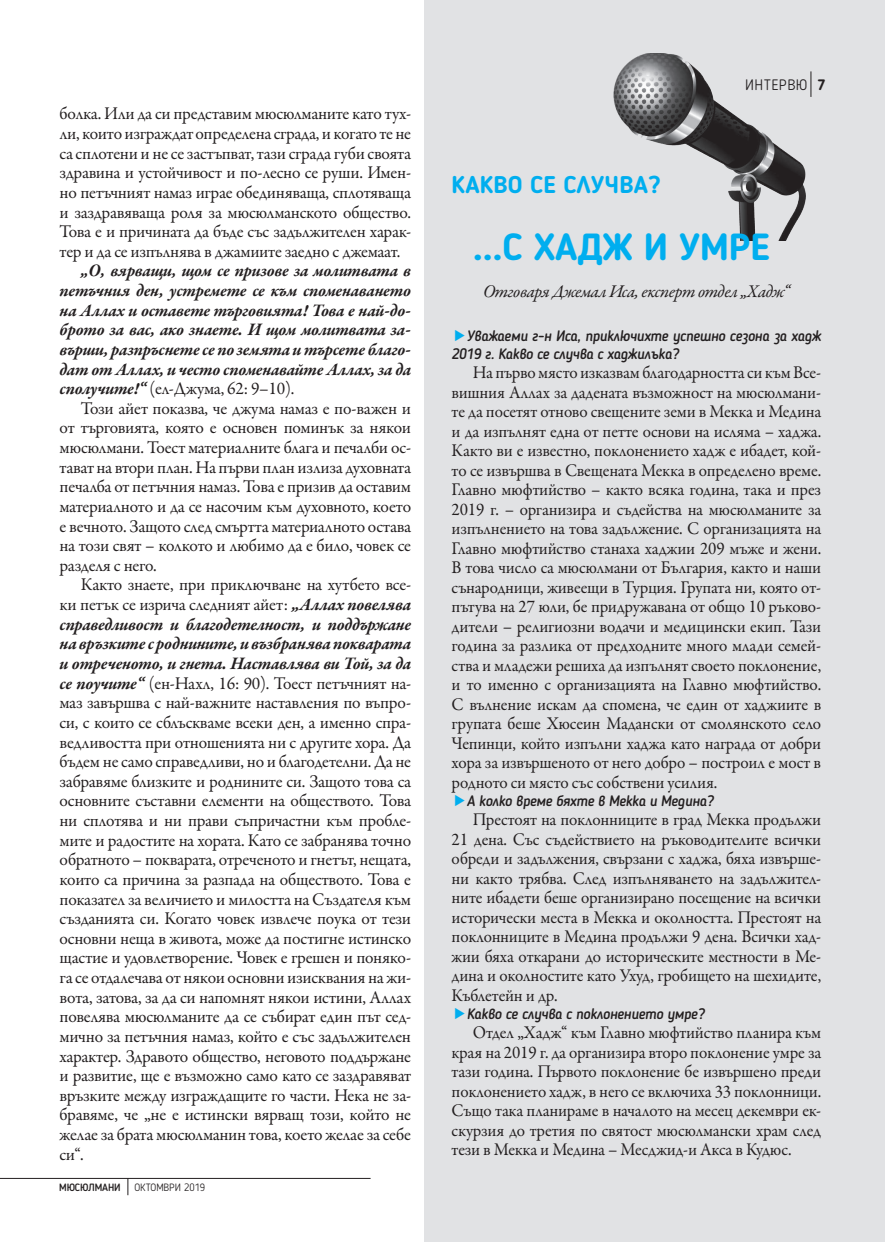
<style>
.page{position:relative;width:885px;height:1242px;background:#fff}
.page>*{position:absolute;margin:0;border:0;box-sizing:border-box;transform-origin:0 0}
.t1{font:700 37.5px "Blogger Sans";color:#00aeef}
.t2{font:700 24px "Blogger Sans";letter-spacing:.01em;color:#00aeef}
.t3{font:18px/19.6px "Garamond Premr Pro";letter-spacing:-.015em;color:#231f20;text-align:justify}
.t4{font:18px/19.5px "Garamond Premr Pro";letter-spacing:-.015em;color:#231f20;text-align:justify;scale:.95 1}
.t5{font:italic 700 18px/19.6px "Garamond Premr Pro";letter-spacing:-.015em;color:#231f20;text-align:justify}
.t6{font:italic 18px "Garamond Premr Pro";letter-spacing:-.03em;color:#231f20}
.t7{font:italic 500 15px/18px "Blogger Sans";letter-spacing:-.02em;color:#231f20}
.t8{font:300 15px "Blogger Sans";letter-spacing:.03em;color:#231f20}
.t9{font:300 10.5px "Blogger Sans";color:#231f20}
.t10{font:500 10.5px "Blogger Sans";letter-spacing:-.015em;color:#231f20}
.s1{font-weight:400;font-style:normal}
.s2{font-weight:700;font-style:italic}
.s3{font-weight:700}
</style>
<div class="page">
<hr style="left:0;top:1178px;width:370px;height:1px;background:#231f20">
<svg style="left:128px;top:1179px;width:1px;height:16px"></svg>
<div style="left:424px;top:0;width:460px;height:1242px;background:#e1e2e4"></div>
<svg style="left:810px;top:71px;width:1px;height:26px"></svg>
<img style="left:613px;top:54px;width:192px;height:186px">
<p class="t3" style="left:60px;top:104px;width:353px">болка. Или да си представим мюсюлманите като тух&shy;ли, които изграждат определена сграда, и когато те не са сплотени и не се застъпват, тази сграда губи своята здравина и устойчивост и по-лесно се руши. Имен&shy;но петъчният намаз играе обединяваща, сплотяваща и заздравяваща роля за мюсюлманското общество.<br>Това е и причината да бъде със задължителен харак&shy;тер и да се изпълнява в джамиите заедно с джемаат.</p>
<p class="t5" style="left:60px;top:262px;width:353px;text-indent:21px">„О, вярващи, щом се призове за молитвата в петъчния ден, устремете се към споменаването на Аллах и оставете търговията! Това е най-до&shy;брото за вас, ако знаете. И щом молитвата за&shy;върши, разпръснете се по земята и търсете благо&shy;дат от Аллах, и често споменавайте Аллах, за да сполучите!“ <span class="s1">(ел-Джума, 62: 9–10).</span></p>
<p class="t3" style="left:60px;top:399px;width:353px;text-indent:21px">Този айет показва, че джума намаз е по-важен и от търговията, която е основен поминък за някои мюсюлмани. Тоест материалните блага и печалби ос&shy;тават на втори план. На първи план излиза духовната печалба от петъчния намаз. Това е призив да оставим материалното и да се насочим към духовното, което е вечното. Защото след смъртта материалното остава на този свят – колкото и любимо да е било, човек се разделя с него.</p>
<p class="t3" style="left:60px;top:575px;width:353px;text-indent:21px">Както знаете, при приключване на хутбето все&shy;ки петък се изрича следният айет: <span class="s2">„Аллах повелява справедливост и благодетелност, и поддържане на връзките с роднините, и възбранява покварата и отреченото, и гнета. Наставлява ви Той, за да се поучите“</span> (ен-Нахл, 16: 90). Тоест петъчният на&shy;маз завършва с най-важните наставления по въпро&shy;си, с които се сблъскваме всеки ден, а именно спра&shy;ведливостта при отношенията ни с другите хора. Да бъдем не само справедливи, но и благодетелни. Да не забравяме близките и роднините си. Защото това са основните съставни елементи на обществото. Това ни сплотява и ни прави съпричастни към пробле&shy;мите и радостите на хората. Като се забранява точно обратното – покварата, отреченото и гнетът, нещата, които са причина за разпада на обществото. Това е показател за величието и милостта на Създателя към създанията си. Когато човек извлече поука от тези основни неща в живота, може да постигне истинско щастие и удовлетворение. Човек е грешен и поняко&shy;га се отдалечава от някои основни изисквания на жи&shy;вота, затова, за да си напомнят някои истини, Аллах повелява мюсюлманите да се събират един път сед&shy;мично за петъчния намаз, който е със задължителен характер. Здравото общество, неговото поддържане и развитие, ще е възможно само като се заздравяват връзките между изграждащите го части. Нека не за&shy;бравяме, че „не е истински вярващ този, който не желае за брата мюсюлманин това, което желае за себе си“.</p>
<p class="t10" style="left:59px;top:1180px;width:63px">МЮСЮЛМАНИ</p>
<p class="t9" style="left:134px;top:1180px;width:72px">ОКТОМВРИ 2019</p>
<h2 class="t2" style="left:451px;top:170px;width:210px">КАКВО СЕ СЛУЧВА?</h2>
<p class="t8" style="left:745px;top:76px;width:82px">ИНТЕРВЮ <span class="s3">7</span></p>
<h1 class="t1" style="left:473px;top:224px;width:298px">…С ХАДЖ И УМРЕ</h1>
<p class="t6" style="left:483px;top:280px;width:308px">Отговаря Джемал Иса, експерт отдел „Хадж“</p>
<p class="t7" style="left:451px;top:326px;width:371px;text-indent:15px">Уважаеми г-н Иса, приключихте успешно сезона за хадж<br>2019 г. Какво се случва с хаджилъка?</p>
<p class="t4" style="left:451px;top:363px;width:390px;text-indent:21px">На първо място изказвам благодарността си към Все&shy;вишния Аллах за дадената възможност на мюсюлмани&shy;те да посетят отново свещените земи в Мекка и Медина и да изпълнят една от петте основи на исляма – хаджа.<br>Както ви е известно, поклонението хадж е ибадет, кой&shy;то се извършва в Свещената Мекка в определено време.<br>Главно мюфтийство – както всяка година, така и през 2019 г. – организира и съдейства на мюсюлманите за изпълнението на това задължение. С организацията на Главно мюфтийство станаха хаджии 209 мъже и жени.<br>В това число са мюсюлмани от България, както и наши сънародници, живеещи в Турция. Групата ни, която от&shy;пътува на 27 юли, бе придружавана от общо 10 ръково&shy;дители – религиозни водачи и медицински екип. Тази година за разлика от предходните много млади семей&shy;ства и младежи решиха да изпълнят своето поклонение, и то именно с организацията на Главно мюфтийство.<br>С вълнение искам да спомена, че един от хаджиите в групата беше Хюсеин Мадански от смолянското село Чепинци, който изпълни хаджа като награда от добри хора за извършеното от него добро – построил е мост в родното си място със собствени усилия.</p>
<p class="t7" style="left:467px;top:791px;width:248px">А колко време бяхте в Мекка и Медина?</p>
<p class="t4" style="left:451px;top:810px;width:390px;text-indent:21px">Престоят на поклонниците в град Мекка продължи 21 дена. Със съдействието на ръководителите всички обреди и задължения, свързани с хаджа, бяха извърше&shy;ни както трябва. След изпълняването на задължител&shy;ните ибадети беше организирано посещение на всички исторически места в Мекка и околността. Престоят на поклонниците в Медина продължи 9 дена. Всички хад&shy;жии бяха откарани до историческите местности в Ме&shy;дина и околностите като Ухуд, гробището на шехидите, Къблетейн и др.</p>
<p class="t7" style="left:467px;top:1004px;width:239px">Какво се случва с поклонението умре?</p>
<p class="t4" style="left:451px;top:1023px;width:390px;text-indent:21px">Отдел „Хадж“ към Главно мюфтийство планира към края на 2019 г. да организира второ поклонение умре за тази година. Първото поклонение бе извършено преди поклонението хадж, в него се включиха 33 поклонници.<br>Също така планираме в началото на месец декември ек&shy;скурзия до третия по святост мюсюлмански храм след тези в Мекка и Медина – Месджид-и Акса в Кудюс.</p>
</div>
